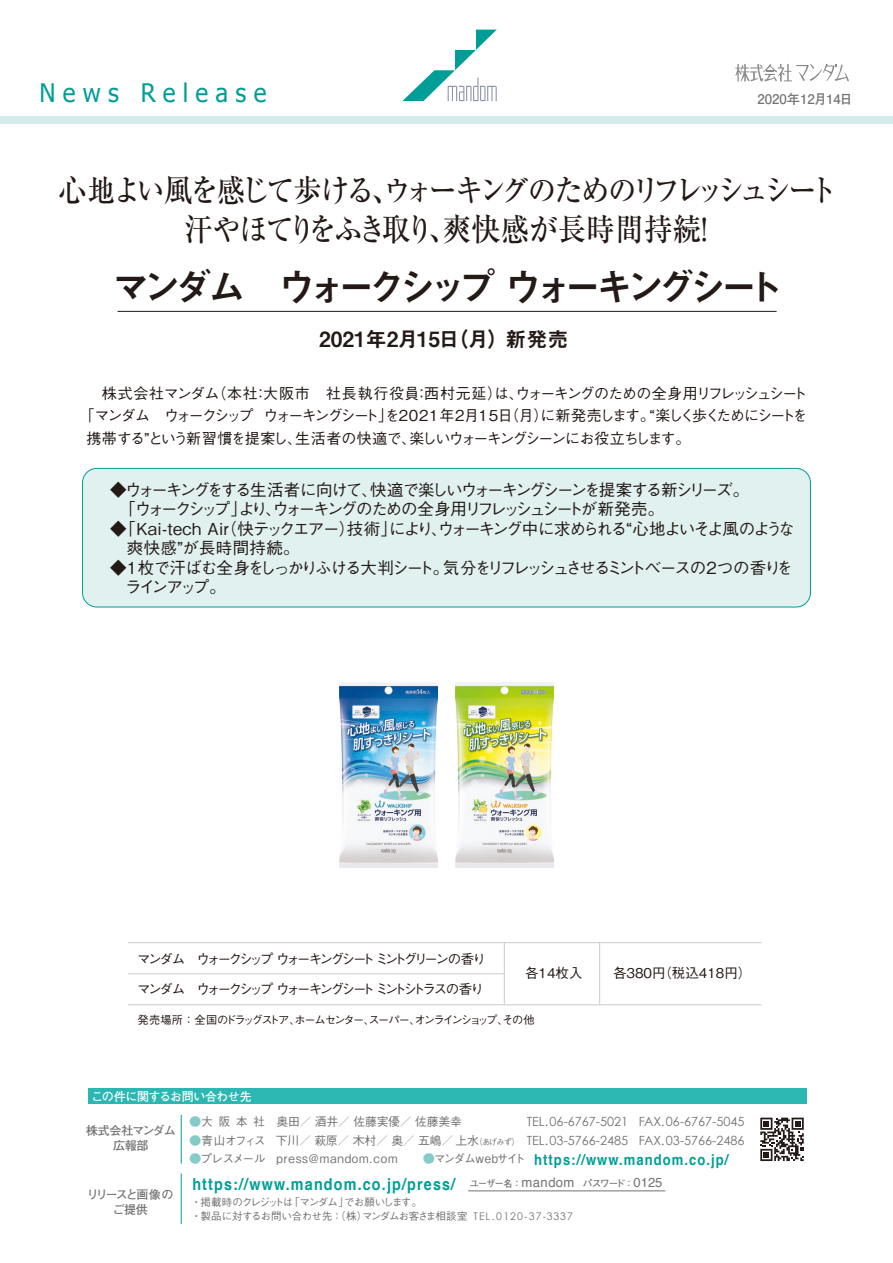
<style>
.page{position:relative;width:893px;height:1263px;background:#fff}
.page>*{position:absolute;margin:0;border:0;box-sizing:border-box;transform-origin:0 0}
.t1{font:37.5px "Midashi Go Pro MB31";letter-spacing:-.185em;color:#231916}
.t2{font:500 31.5px/39px "Ryumin Pro";letter-spacing:-.095em;color:#231916;text-align:center;scale:.9 1}
.t3{font:25.5px "Tahoma";letter-spacing:.3em;color:#009e97;scale:.95 1}
.t4{font:21px "Midashi Go Pro MB31";color:#231916}
.t5{font:500 16.5px/19.5px "Gothic BBB Pr 6 N";letter-spacing:-.15em;color:#231916}
.t6{font:500 16.5px/19.5px "Gothic BBB Pr 6 N";letter-spacing:-.075em;color:#231916}
.t7{font:500 16.5px/19.5px "Gothic BBB Pr 6 N";letter-spacing:-.125em;color:#231916}
.t8{font:700 16.5px "Helvetica";letter-spacing:.08em;color:#009e97;scale:.87 1}
.t9{font:500 15px "Gothic BBB Pr 6 N";letter-spacing:-.14em;color:#231916}
.t10{font:500 15px "Gothic BBB Pr 6 N";letter-spacing:-.045em;color:#231916}
.t11{font:500 15px "Gothic BBB Pr 6 N";letter-spacing:-.105em;color:#231916}
.t12{font:700 15px "Helvetica";letter-spacing:.08em;color:#009e97;scale:.87 1}
.t13{font:500 13.5px "Gothic BBB Pr 6 N";letter-spacing:-.195em;color:#231916}
.t14{font:500 13.5px "Gothic BBB Pr 6 N";color:#231916}
.t15{font:700 13.2px "Futo Go B101 Pro";color:#727272}
.t16{font:12.6px/18.9px "Century Gothic";color:#727272}
.t17{font:700 12px "Futo Go B101 Pro";letter-spacing:-.035em;color:#fff}
.t18{font:700 12px/15px "Futo Go B101 Pro";letter-spacing:-.105em;color:#727272;text-align:center}
.t19{font:700 12px/15px "Futo Go B101 Pro";letter-spacing:-.025em;color:#727272;text-align:center}
.t20{font:500 11.85px "Gothic BBB Pro";letter-spacing:-.025em;color:#727272;scale:.96 1}
.t21{font:500 11.85px "Gothic BBB Pro";letter-spacing:.07em;color:#727272}
.t22{font:500 11.85px "Gothic BBB Pro";letter-spacing:-.095em;color:#727272;scale:.95 1}
.t23{font:500 11.25px "Gothic BBB Pr 6 N";letter-spacing:-.14em;color:#231916}
.t24{font:500 10.5px/13.5px "Gothic BBB Pro";letter-spacing:-.085em;color:#727272}
.s1{color:#85ccc9}
.s2{font-family:"Century Gothic";font-weight:400}
.s3{font-size:8.4px}
</style>
<div class="page">
<svg style="left:402px;top:30px;width:95px;height:71px"></svg>
<svg style="left:735px;top:64px;width:114px;height:17px"></svg>
<div style="left:0;top:116px;width:893px;height:7px;background:#d4eceb"></div>
<hr style="left:117px;top:311px;width:660px;height:1px;background:#231916">
<div style="left:83px;top:468px;width:727px;height:139px;background:#e0f1f0;border-radius:14px"></div>
<div style="left:82px;top:468px;width:729px;height:139px;border:1px solid #009e97;border-radius:14px"></div>
<hr style="left:128px;top:942px;width:633px;height:1px;background:#c9cacb">
<hr style="left:128px;top:973px;width:376px;height:1px;background:#c9cacb">
<hr style="left:128px;top:1004px;width:633px;height:1px;background:#c9cacb">
<hr style="left:599px;top:943px;width:1px;height:62px;background:#c9cacb">
<hr style="left:504px;top:943px;width:1px;height:62px;background:#c9cacb">
<hr style="left:181px;top:1173px;width:1px;height:51px;background:#009e97">
<hr style="left:181px;top:1115px;width:1px;height:49px;background:#009e97">
<hr style="left:468px;top:1190px;width:197px;height:1px;background:#727272">
<svg style="left:760px;top:1118px;width:44px;height:43px"></svg>
<div style="left:88px;top:1088px;width:719px;height:16px;background:#2db7b3"></div>
<img style="left:339px;top:682px;width:98px;height:186px">
<img style="left:455px;top:682px;width:98px;height:186px">
<h3 class="t3" style="left:39px;top:76px;width:241px">News Release</h3>
<p class="t15" style="left:757px;top:88px;width:97px">2020年12月14日</p>
<h2 class="t2" style="left:59px;top:168px;width:867px">心地よい風を感じて歩ける、ウォーキングのためのリフレッシュシート汗やほてりをふき取り、爽快感が長時間持続！</h2>
<h1 class="t1" style="left:112px;top:257px;width:672px">マンダム　ウォークシップ ウォーキングシート</h1>
<p class="t4" style="left:319px;top:322px;width:251px">2021年2月15日（月）新発売</p>
<p class="t10" style="left:102px;top:381px;width:707px">株式会社マンダム（本社：大阪市　社長執行役員：西村元延）は、ウォーキングのための全身用リフレッシュシート</p>
<p class="t9" style="left:79px;top:404px;width:729px">「マンダム　ウォークシップ ウォーキングシート」を202 1 年2月1 5日（月）に新発売します。“楽しく歩くためにシートを</p>
<p class="t11" style="left:86px;top:426px;width:605px">携帯する”という新習慣を提案し、生活者の快適で、楽しいウォーキングシーンにお役立ちします。</p>
<p class="t5" style="left:110px;top:479px;width:641px">◆ウォーキングをする生活者に 向けて、快適で楽しいウォーキングシーンを提案する新シリーズ。　「ウォークシップ」より、ウォーキングのための全身用リフレッシュシートが新発売。</p>
<p class="t6" style="left:110px;top:518px;width:687px">◆「Kai-tech Air（快テックエアー）技術」により、ウォーキング中に求められる“心地よいそよ風のような　爽快感”が長時間持続。</p>
<p class="t7" style="left:110px;top:557px;width:685px">◆1枚で汗ばむ全身をしっかりふける大判シート。気分をリフレッシュさせるミントベースの2つの香りを　ラインアップ。</p>
<p class="t13" style="left:137px;top:948px;width:362px">マンダム　ウォークシップ ウォーキングシート ミントグリーンの香り　</p>
<p class="t13" style="left:137px;top:978px;width:359px">マンダム　ウォークシップ ウォーキングシート ミントシトラスの香り　</p>
<p class="t13" style="left:525px;top:962px;width:59px">各14枚入</p>
<p class="t23" style="left:138px;top:1010px;width:399px">発売場所 ：全国のドラッグストア、ホームセンター、スーパー、オンラインショップ、その他</p>
<p class="t17" style="left:91px;top:1086px;width:162px">この件に関するお問い合わせ先</p>
<p class="t14" style="left:613px;top:962px;width:140px">各380円（税込418円）</p>
<p class="t19" style="left:86px;top:1121px;width:91px">株式会社マンダム広報部</p>
<p class="t18" style="left:87px;top:1185px;width:88px">リリースと画像のご提供</p>
<p class="t20" style="left:189px;top:1112px;width:286px"><span class="s1">●</span>大阪本社 奥田／ 酒井／ 佐藤実優／ 佐藤美幸</p>
<p class="t16" style="left:527px;top:1112px;width:219px">TEL.06-6767-5021<br>TEL.03-5766-2485 FAX.03-5766-2486</p>
<p class="t16" style="left:639px;top:1112px;width:107px">FAX.06-6767-5045</p>
<p class="t12" style="left:534px;top:1148px;width:225px">https://www.mandom.co.jp/</p>
<p class="t8" style="left:192px;top:1171px;width:542px">https://www.mandom.co.jp/press/ <sup>ユーザー名：</sup><sup>mandom</sup> <sup>パスワード：</sup><sup>0125</sup></p>
<p class="t24" style="left:191px;top:1194px;width:383px">・掲載時のクレジットは「マンダム」でお願いします。<br>・製品に対するお問い合わせ先：（株）マンダムお客さま相談室 <span class="s2">TEL . 0120-37-3337</span></p>
<p class="t20" style="left:189px;top:1130px;width:346px"><span class="s1">●</span>青山オフィス 下川／ 萩原／ 木村／ 奥／ 五嶋／上水<span class="s3">（あげみず）</span></p>
<p class="t21" style="left:189px;top:1149px;width:210px"><span class="s1">●</span>プレスメール press@mandom.com</p>
<p class="t22" style="left:423px;top:1149px;width:109px"><span class="s1">●</span>マンダムwebサイト</p>
</div>
